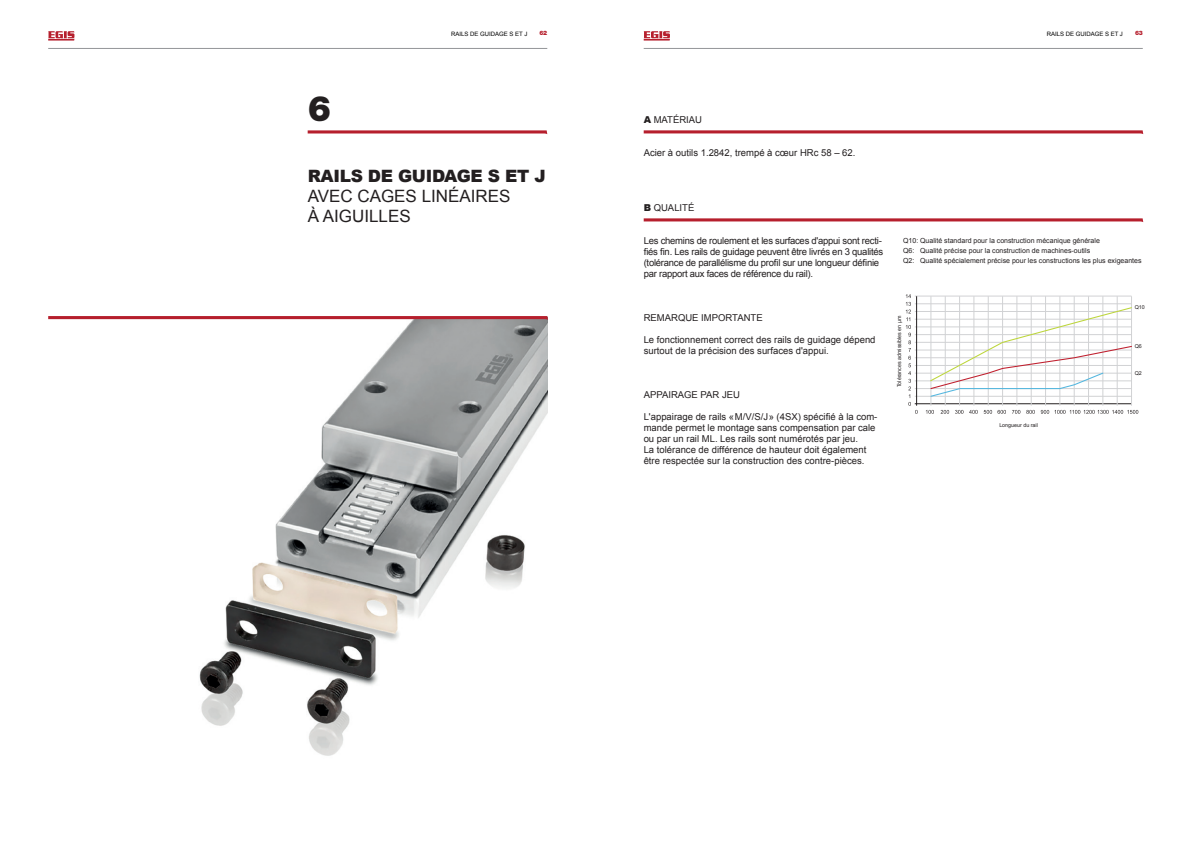
<style>
.page{position:relative;width:1191px;height:842px;background:#fff}
.page>*{position:absolute;margin:0;border:0;box-sizing:border-box;transform-origin:0 0}
.t1{font:900 35px "Helvetica Neue LT Std";color:#231f20}
.t2{font:17px/20px "Arial";color:#231f20}
.t3{font:900 17px "Arial";letter-spacing:-.02em;color:#231f20}
.t4{font:9.5px/11px "Arial";color:#231f20}
.t5{font:9.5px/11px "Arial";letter-spacing:-.025em;color:#231f20}
.t6{font:7px/10px "Arial";color:#231f20}
.t7{font:6px "Arial";color:#000}
.t8{font:900 6px "Helvetica Neue LT Std";color:#b61f2d}
.t9{font:5.3px "Arial";color:#231f20}
.s1{font-weight:900}
</style>
<div class="page">
<img style="left:199px;top:320px;width:348px;height:436px">
<hr style="left:914px;top:319px;width:217px;height:1px;background:#d1d2d4">
<hr style="left:914px;top:327px;width:217px;height:1px;background:#d1d2d4">
<hr style="left:914px;top:303px;width:217px;height:1px;background:#d1d2d4">
<hr style="left:914px;top:296px;width:217px;height:1px;background:#d1d2d4">
<hr style="left:914px;top:311px;width:217px;height:1px;background:#d1d2d4">
<hr style="left:914px;top:350px;width:217px;height:1px;background:#d1d2d4">
<hr style="left:914px;top:357px;width:217px;height:1px;background:#d1d2d4">
<hr style="left:914px;top:334px;width:217px;height:1px;background:#d1d2d4">
<hr style="left:914px;top:342px;width:217px;height:1px;background:#d1d2d4">
<hr style="left:914px;top:381px;width:217px;height:1px;background:#d1d2d4">
<hr style="left:914px;top:388px;width:217px;height:1px;background:#d1d2d4">
<hr style="left:914px;top:396px;width:217px;height:1px;background:#d1d2d4">
<hr style="left:914px;top:403px;width:217px;height:1px;background:#231f20">
<hr style="left:914px;top:365px;width:217px;height:1px;background:#d1d2d4">
<hr style="left:914px;top:373px;width:217px;height:1px;background:#d1d2d4">
<hr style="left:930px;top:296px;width:1px;height:110px;background:#d1d2d4">
<hr style="left:945px;top:296px;width:1px;height:110px;background:#d1d2d4">
<hr style="left:959px;top:296px;width:1px;height:110px;background:#d1d2d4">
<hr style="left:973px;top:296px;width:1px;height:110px;background:#d1d2d4">
<hr style="left:988px;top:296px;width:1px;height:110px;background:#d1d2d4">
<hr style="left:1002px;top:296px;width:1px;height:110px;background:#d1d2d4">
<hr style="left:1016px;top:296px;width:1px;height:110px;background:#d1d2d4">
<hr style="left:1031px;top:296px;width:1px;height:110px;background:#d1d2d4">
<hr style="left:1045px;top:296px;width:1px;height:110px;background:#d1d2d4">
<hr style="left:1059px;top:296px;width:1px;height:110px;background:#d1d2d4">
<hr style="left:1074px;top:296px;width:1px;height:110px;background:#d1d2d4">
<hr style="left:1088px;top:296px;width:1px;height:110px;background:#d1d2d4">
<hr style="left:1102px;top:296px;width:1px;height:110px;background:#d1d2d4">
<hr style="left:1117px;top:296px;width:1px;height:110px;background:#d1d2d4">
<hr style="left:1131px;top:296px;width:1px;height:110px;background:#d1d2d4">
<svg style="left:906px;top:294px;width:11px;height:120px"></svg>
<svg style="left:926px;top:410px;width:8px;height:4px"></svg>
<svg style="left:940px;top:410px;width:9px;height:4px"></svg>
<svg style="left:955px;top:410px;width:8px;height:4px"></svg>
<svg style="left:969px;top:410px;width:8px;height:4px"></svg>
<svg style="left:983px;top:410px;width:23px;height:4px"></svg>
<svg style="left:1012px;top:410px;width:8px;height:4px"></svg>
<svg style="left:1026px;top:410px;width:8px;height:4px"></svg>
<svg style="left:1040px;top:410px;width:98px;height:4px"></svg>
<svg style="left:929px;top:306px;width:203px;height:92px"></svg>
<svg style="left:308px;top:130px;width:239px;height:4px"></svg>
<svg style="left:48px;top:316px;width:500px;height:4px;background:#c04b56"></svg>
<svg style="left:643px;top:130px;width:500px;height:4px;background:#c6515c"></svg>
<svg style="left:643px;top:218px;width:500px;height:4px;background:#c6515c"></svg>
<svg style="left:48px;top:31px;width:26px;height:10px"></svg>
<hr style="left:48px;top:48px;width:499px;height:1px;background:#939598">
<hr style="left:643px;top:48px;width:499px;height:1px;background:#939598">
<svg style="left:643px;top:31px;width:27px;height:10px"></svg>
<h1 class="t1" style="left:308px;top:88px;width:25px">6</h1>
<p class="t7" style="left:451px;top:30px;width:78px">RAILS DE GUIDAGE S ET J</p>
<p class="t7" style="left:1046px;top:30px;width:78px">RAILS DE GUIDAGE S ET J</p>
<p class="t8" style="left:539px;top:30px;width:9px">62</p>
<p class="t8" style="left:1135px;top:30px;width:9px">63</p>
<p class="t4" style="left:643px;top:114px;width:60px"><span class="s1">A</span> MATÉRIAU</p>
<p class="t4" style="left:643px;top:147px;width:213px">Acier à outils 1.2842, trempé à cœur HRc 58 – 62.</p>
<h2 class="t3" style="left:308px;top:164px;width:239px">RAILS DE GUIDAGE S ET J</h2>
<h2 class="t2" style="left:308px;top:186px;width:204px">AVEC CAGES LINÉAIRES<br>À AIGUILLES</h2>
<p class="t4" style="left:643px;top:202px;width:52px"><span class="s1">B</span> QUALITÉ</p>
<p class="t5" style="left:643px;top:235px;width:241px">Les chemins de roulement et les surfaces d'appui sont recti&shy;fiés fin. Les rails de guidage peuvent être livrés en 3 qualités (tolérance de parallélisme du profil sur une longueur définie par rapport aux faces de référence du rail).</p>
<p class="t4" style="left:643px;top:312px;width:120px">REMARQUE IMPORTANTE</p>
<p class="t4" style="left:643px;top:334px;width:233px">Le fonctionnement correct des rails de guidage dépend surtout de la précision des surfaces d'appui.</p>
<p class="t4" style="left:643px;top:389px;width:98px">APPAIRAGE PAR JEU</p>
<p class="t4" style="left:643px;top:411px;width:235px">L'appairage de rails «M/V/S/J» (4SX) spécifié à la com&shy;mande permet le montage sans compensation par cale ou par un rail ML. Les rails sont numérotés par jeu.<br>La tolérance de différence de hauteur doit également être respectée sur la construction des contre-pièces.</p>
<p class="t6" style="left:903px;top:236px;width:240px">Q10: Qualité standard pour la construction mécanique générale<br>Q6: Qualité précise pour la construction de machines-outils<br>Q2: Qualité spécialement précise pour les constructions les plus exigeantes</p>
<p class="t9" style="left:896px;top:387px;width:73px;rotate:-90deg">Tolérances admissibles en µm</p>
<p class="t9" style="left:999px;top:423px;width:40px">Longueur du rail</p>
<p class="t9" style="left:1134px;top:304px;width:12px">Q10</p>
<p class="t9" style="left:1134px;top:343px;width:9px">Q6</p>
<p class="t9" style="left:1134px;top:370px;width:9px">Q2</p>
</div>
